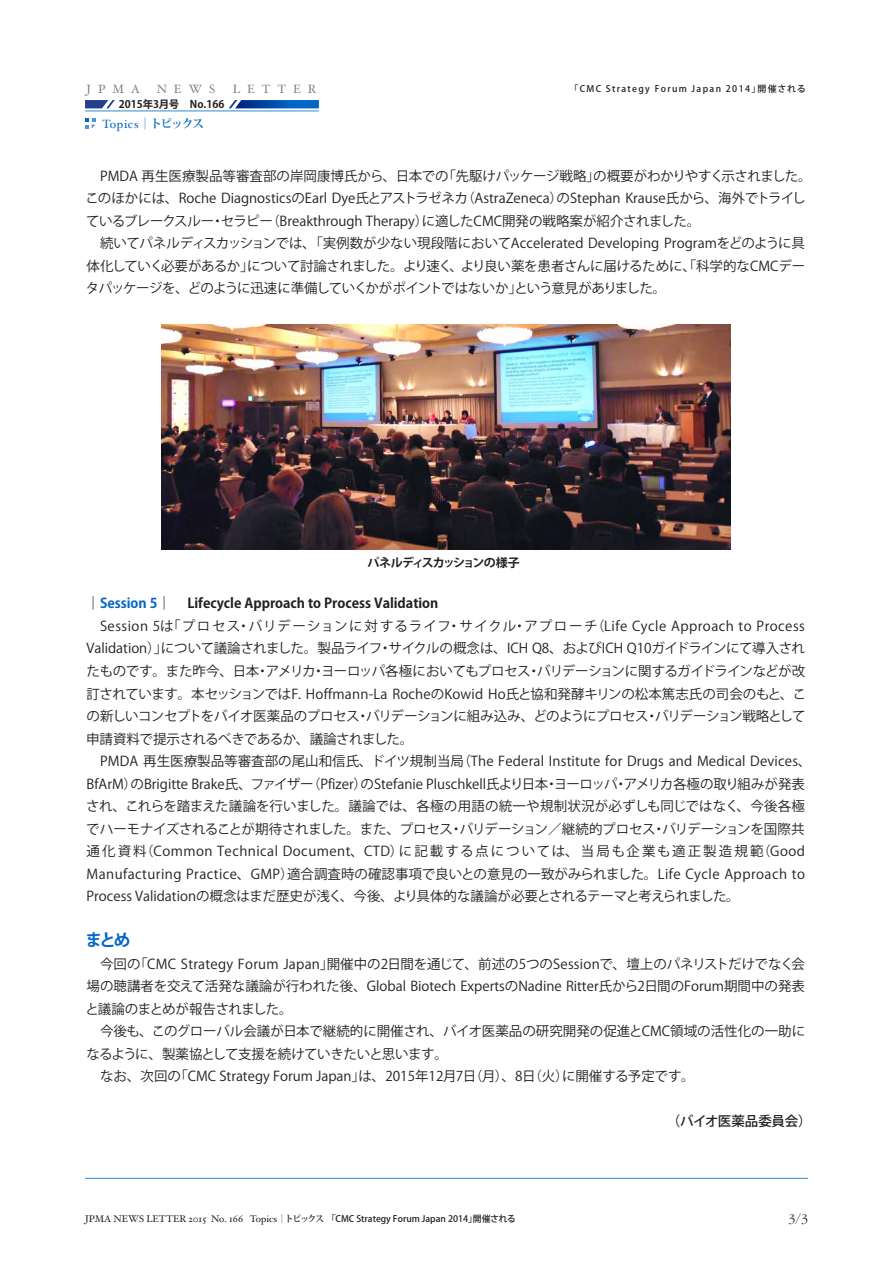
<style>
.page{position:relative;width:893px;height:1263px;background:#fff}
.page>*{position:absolute;margin:0;border:0;box-sizing:border-box;transform-origin:0 0}
.t1{font:700 16.5px "Koz Go Pr 6 N";color:#0266c8}
.t2{font:300 13.8px "Garamond";color:#231f20}
.t3{font:13.5px/22.5px "Koz Go Pr 6 N";color:#231f20}
.t4{font:500 13.5px "Koz Go Pr 6 N";letter-spacing:-.02em;color:#231f20}
.t5{font:12px "Hoefler Text";letter-spacing:.58em;color:#808285}
.t6{font:700 12px "Koz Go Pr 6 N";letter-spacing:-.09em;color:#231f20}
.t7{font:12px "Hoefler Text";letter-spacing:.05em;color:#0266c8}
.t8{font:700 10.5px "Koz Go Pr 6 N";color:#231f20}
.t9{font:500 9px "Koz Go Pr 6 N";color:#231f20}
.t10{font:500 9px "Koz Go Pr 6 N";letter-spacing:.15em;color:#231f20}
.s1{font-family:"Koz Min Pr 6 N";font-weight:700}
.s2{font-weight:700}
.s3{font-weight:700;color:#0266c8}
.s4{font-family:"Hoefler Text";font-weight:400;font-size:9.75px}
.s5{font-family:"Koz Min Pro";font-weight:400}
.s6{font-family:"Koz Min Pro";font-weight:700}
</style>
<div class="page">
<svg style="left:85px;top:100px;width:30px;height:8px"></svg>
<svg style="left:229px;top:100px;width:90px;height:8px"></svg>
<hr style="left:85px;top:111px;width:234px;height:1px;background:#3585d3">
<hr style="left:85px;top:1178px;width:723px;height:1px;background:#3585d3">
<img style="left:161px;top:324px;width:570px;height:226px">
<svg style="left:85px;top:118px;width:11px;height:10px"></svg>
<p class="t5" style="left:87px;top:82px;width:55px">JPMA</p>
<p class="t5" style="left:157px;top:82px;width:60px">NEWS</p>
<p class="t5" style="left:233px;top:82px;width:85px">LETTER</p>
<p class="t8" style="left:119px;top:99px;width:107px">2015年3月号　No.166</p>
<p class="t7" style="left:102px;top:116px;width:104px">Topics<span class="s1">｜トピックス</span></p>
<p class="t10" style="left:569px;top:84px;width:238px">「CMC Strategy Forum Japan 2014」開催される</p>
<p class="t3" style="left:86px;top:165px;width:727px">　PMDA 再生医療製品等審査部の岸岡康博氏から、日本での「先駆けパッケージ戦略」の概要がわかりやすく示されました。このほかには、Roche DiagnosticsのEarl Dye氏とアストラゼネカ（AstraZeneca）のStephan Krause氏から、海外でトライしているブレークスルー・セラピー（Breakthrough Therapy）に適したCMC開発の戦略案が紹介されました。<br>　続いてパネルディスカッションでは、「実例数が少ない現段階においてAccelerated Developing Programをどのように具体化していく必要があるか」について討論されました。より速く、より良い薬を患者さんに届けるために、「科学的なCMCデータパッケージを、どのように迅速に準備していくかがポイントではないか」という意見がありました。</p>
<p class="t6" style="left:367px;top:556px;width:154px">パネルディスカッションの様子</p>
<p class="t3" style="left:86px;top:592px;width:727px"><span class="s2">｜</span><span class="s3">Session 5</span><span class="s2">｜　 Lifecycle Approach to Process Validation<br></span>　Session 5は「プロセス・バリデーションに対するライフ・サイクル・アプローチ（Life Cycle Approach to Process Validation）」について議論されました。製品ライフ・サイクルの概念は、ICH Q8、およびICH Q10ガイドラインにて導入されたものです。また昨今、日本・アメリカ・ヨーロッパ各極においてもプロセス・バリデーションに関するガイドラインなどが改訂されています。本セッションではF. Hoffmann-La RocheのKowid Ho氏と協和発酵キリンの松本篤志氏の司会のもと、この新しいコンセプトをバイオ医薬品のプロセス・バリデーションに組み込み、どのようにプロセス・バリデーション戦略として申請資料で提示されるべきであるか、議論されました。<br>　PMDA 再生医療製品等審査部の尾山和信氏、ドイツ規制当局（The Federal Institute for Drugs and Medical Devices、BfArM）のBrigitte Brake氏、ファイザー（Pfizer）のStefanie Pluschkell氏より日本・ヨーロッパ・アメリカ各極の取り組みが発表され、これらを踏まえた議論を行いました。議論では、各極の用語の統一や規制状況が必ずしも同じではなく、今後各極でハーモナイズされることが期待されました。また、プロセス・バリデーション／継続的プロセス・バリデーションを国際共通化資料（Common Technical Document、CTD）に記載する点については、当局も企業も適正製造規範（Good Manufacturing Practice、GMP）適合調査時の確認事項で良いとの意見の一致がみられました。Life Cycle Approach to Process Validationの概念はまだ歴史が浅く、今後、より具体的な議論が必要とされるテーマと考えられました。</p>
<p class="t1" style="left:86px;top:930px;width:46px">まとめ</p>
<p class="t3" style="left:85px;top:952px;width:721px">　今回の「CMC Strategy Forum Japan」開催中の2日間を通じて、前述の5つのSessionで、壇上のパネリストだけでなく会場の聴講者を交えて活発な議論が行われた後、Global Biotech ExpertsのNadine Ritter氏から2日間のForum期間中の発表と議論のまとめが報告されました。<br>　今後も、このグローバル会議が日本で継続的に開催され、バイオ医薬品の研究開発の促進とCMC領域の活性化の一助になるように、製薬協として支援を続けていきたいと思います。<br>　なお、次回の「CMC Strategy Forum Japan」は、2015年12月7日（月）、8日（火）に開催する予定です。</p>
<p class="t4" style="left:667px;top:1113px;width:146px">（バイオ医薬品委員会）</p>
<p class="t9" style="left:85px;top:1214px;width:432px"><span class="s4">JPMA NEWS LETTER 2015 No. 166 Topics</span><span class="s5">｜</span><span class="s6">トピックス</span> 「CMC Strategy Forum Japan 2014」開催される</p>
<p class="t2" style="left:789px;top:1211px;width:21px">3/3</p>
</div>
